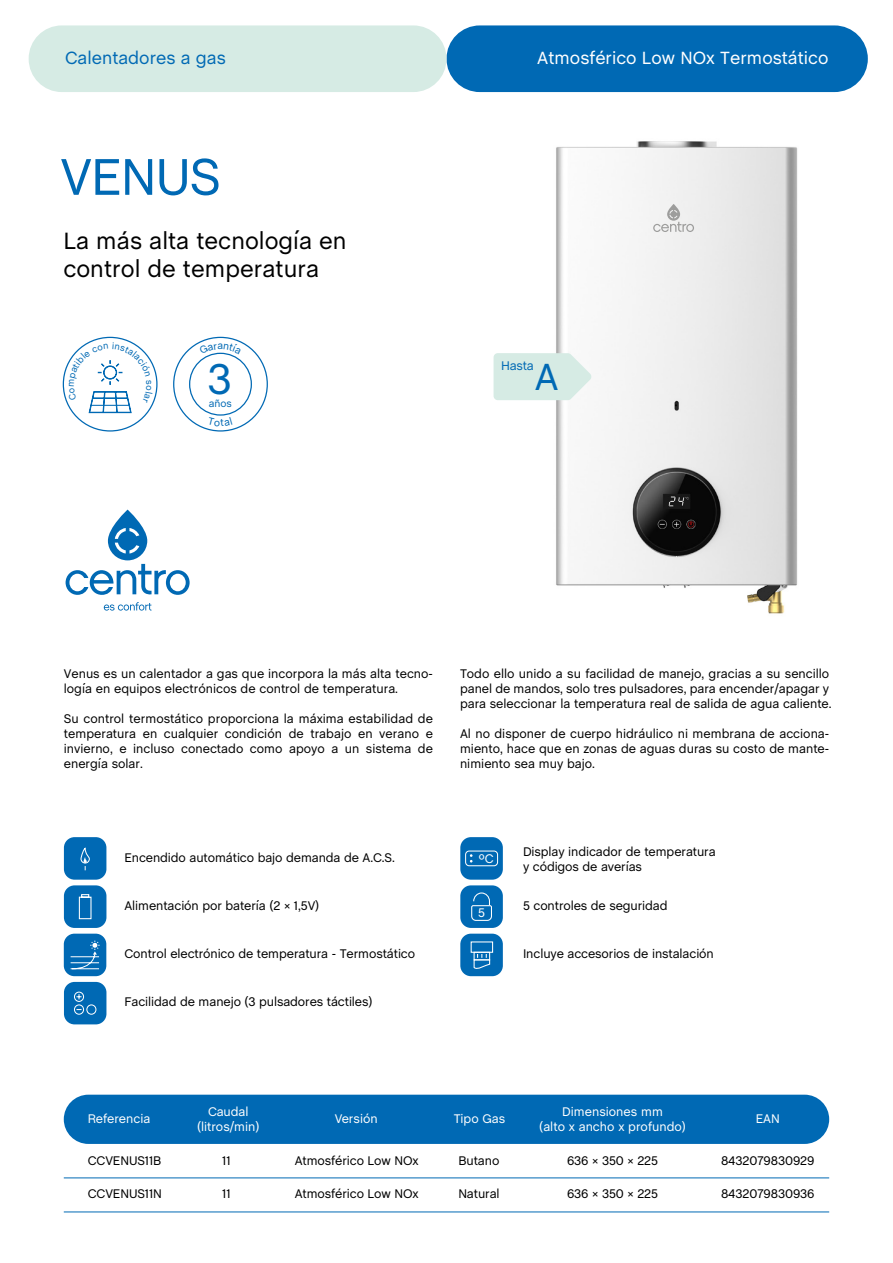
<style>
.page{position:relative;width:893px;height:1263px;background:#fff}
.page>*{position:absolute;margin:0;border:0;box-sizing:border-box;transform-origin:0 0}
.t1{font:52.5px "Chalet";letter-spacing:-.02em;color:#0069b4}
.t2{font:43.8px "Chalet";color:#0069b4}
.t3{font:38.55px "Chalet";color:#0069b4}
.t4{font:24px/28.3px "Chalet";color:#000}
.t5{font:18px "Chalet";color:#fff}
.t6{font:18px "Chalet";color:#0069b4}
.t7{font:12.75px/15px "Chalet";letter-spacing:-.01em;color:#000}
.t8{font:12.75px/15.3px "Chalet";color:#fff;text-align:center}
.t9{font:12.75px "Chalet";letter-spacing:-.02em;color:#0069b4}
.t10{font:10.5px "Chalet";color:#0069b4}
</style>
<div class="page">
<img style="left:555px;top:141px;width:243px;height:473px">
<div style="left:446px;top:25px;width:422px;height:67px;background:#0069b4;border-radius:33px"></div>
<div style="left:29px;top:25px;width:417px;height:67px;background:#d6ebe4;border-radius:33px"></div>
<svg style="left:494px;top:353px;width:98px;height:47px"></svg>
<div style="left:460px;top:837px;width:43px;height:43px;background:#0069b4;border-radius:11px"></div>
<div style="left:465px;top:850px;width:33px;height:16px;border:1px solid #fff;border-radius:4px"></div>
<div style="left:460px;top:885px;width:43px;height:43px;background:#0069b4;border-radius:11px"></div>
<svg style="left:471px;top:892px;width:21px;height:29px"></svg>
<div style="left:64px;top:837px;width:42px;height:43px;background:#0069b4;border-radius:11px"></div>
<div style="left:80px;top:848px;width:10px;height:15px;border:1px solid #fff;border-radius:4px"></div>
<svg style="left:84px;top:857px;width:3px;height:13px"></svg>
<div style="left:64px;top:982px;width:42px;height:42px;background:#0069b4;border-radius:11px"></div>
<svg style="left:74px;top:991px;width:11px;height:24px"></svg>
<div style="left:86px;top:1004px;width:10px;height:11px;border:1px solid #fff;border-radius:50%"></div>
<div style="left:64px;top:885px;width:42px;height:43px;background:#0069b4;border-radius:11px"></div>
<svg style="left:78px;top:894px;width:14px;height:26px"></svg>
<div style="left:64px;top:934px;width:42px;height:42px;background:#0069b4;border-radius:11px"></div>
<svg style="left:70px;top:940px;width:30px;height:30px"></svg>
<div style="left:460px;top:934px;width:43px;height:42px;background:#0069b4;border-radius:11px"></div>
<div style="left:471px;top:941px;width:22px;height:12px;border:1px solid #fff"></div>
<div style="left:474px;top:952px;width:16px;height:8px;border:1px solid #fff"></div>
<svg style="left:473px;top:954px;width:18px;height:15px"></svg>
<div style="left:64px;top:1095px;width:765px;height:49px;background:#0069b4;border-radius:25px"></div>
<hr style="left:64px;top:1211px;width:765px;height:1px;background:#0069b4">
<hr style="left:64px;top:1177px;width:765px;height:1px;background:#0069b4">
<svg style="left:653px;top:204px;width:41px;height:28px"></svg>
<svg style="left:66px;top:510px;width:124px;height:85px"></svg>
<svg style="left:104px;top:602px;width:47px;height:9px"></svg>
<svg style="left:69px;top:342px;width:84px;height:72px"></svg>
<svg style="left:173px;top:336px;width:95px;height:96px"></svg>
<h3 class="t6" style="left:65px;top:47px;width:162px">Calentadores a gas</h3>
<h1 class="t1" style="left:60px;top:145px;width:162px">VENUS</h1>
<h3 class="t4" style="left:63px;top:226px;width:285px">La más alta tecnología en control de temperatura</h3>
<p class="t10" style="left:217px;top:339px;width:7px">a</p>
<h2 class="t2" style="left:208px;top:353px;width:26px">3</h2>
<p class="t10" style="left:209px;top:397px;width:25px">años</p>
<h3 class="t5" style="left:537px;top:47px;width:293px">Atmosférico Low NOx Termostático</h3>
<p class="t9" style="left:501px;top:358px;width:34px">Hasta</p>
<h3 class="t3" style="left:535px;top:353px;width:25px">A</h3>
<p class="t7" style="left:64px;top:666px;width:371px">Venus es un calentador a gas que incorpora la más alta tecno&shy;logía en equipos electrónicos de control de temperatura.</p>
<p class="t7" style="left:64px;top:711px;width:371px;text-align:justify">Su control termostático proporciona la máxima estabilidad de temperatura en cualquier condición de trabajo en verano e invierno, e incluso conectado como apoyo a un sistema de energía solar.</p>
<p class="t7" style="left:460px;top:666px;width:373px">Todo ello unido a su facilidad de manejo, gracias a su sencillo panel de mandos, solo tres pulsadores, para encender/apagar y para seleccionar la temperatura real de salida de agua caliente.</p>
<p class="t7" style="left:460px;top:726px;width:371px;text-align:justify">Al no disponer de cuerpo hidráulico ni membrana de acciona&shy;miento, hace que en zonas de aguas duras su costo de mante&shy;nimiento sea muy bajo.</p>
<p class="t7" style="left:125px;top:850px;width:272px">Encendido automático bajo demanda de A.C.S.</p>
<p class="t7" style="left:125px;top:898px;width:196px">Alimentación por batería (2 × 1,5V)</p>
<p class="t7" style="left:125px;top:946px;width:292px">Control electrónico de temperatura - Termostático</p>
<p class="t7" style="left:125px;top:994px;width:250px">Facilidad de manejo (3 pulsadores táctiles)</p>
<p class="t8" style="left:479px;top:850px;width:16px">ºC</p>
<p class="t8" style="left:478px;top:905px;width:8px">5</p>
<p class="t7" style="left:523px;top:843px;width:194px">Display indicador de temperatura y códigos de averías</p>
<p class="t7" style="left:523px;top:898px;width:146px">5 controles de seguridad</p>
<p class="t7" style="left:523px;top:946px;width:192px">Incluye accesorios de instalación</p>
<p class="t8" style="left:88px;top:1111px;width:64px">Referencia</p>
<p class="t7" style="left:88px;top:1153px;width:75px">CCVENUS11B</p>
<p class="t7" style="left:88px;top:1186px;width:76px">CCVENUS11N</p>
<p class="t8" style="left:197px;top:1104px;width:64px">Caudal (litros/min)</p>
<p class="t7" style="left:222px;top:1153px;width:10px">11</p>
<p class="t7" style="left:222px;top:1186px;width:10px">11</p>
<p class="t8" style="left:335px;top:1111px;width:44px">Versión</p>
<p class="t8" style="left:454px;top:1111px;width:53px">Tipo Gas</p>
<p class="t7" style="left:459px;top:1153px;width:42px">Butano</p>
<p class="t7" style="left:458px;top:1186px;width:43px">Natural</p>
<p class="t7" style="left:295px;top:1153px;width:126px">Atmosférico Low NOx</p>
<p class="t7" style="left:295px;top:1186px;width:126px">Atmosférico Low NOx</p>
<p class="t8" style="left:539px;top:1104px;width:148px">Dimensiones mm<br>(alto x ancho x profundo)</p>
<p class="t7" style="left:567px;top:1153px;width:93px">636 × 350 × 225</p>
<p class="t7" style="left:567px;top:1186px;width:93px">636 × 350 × 225</p>
<p class="t8" style="left:756px;top:1111px;width:26px">EAN</p>
<p class="t7" style="left:721px;top:1153px;width:95px">8432079830929</p>
<p class="t7" style="left:721px;top:1186px;width:95px">8432079830936</p>
</div>
